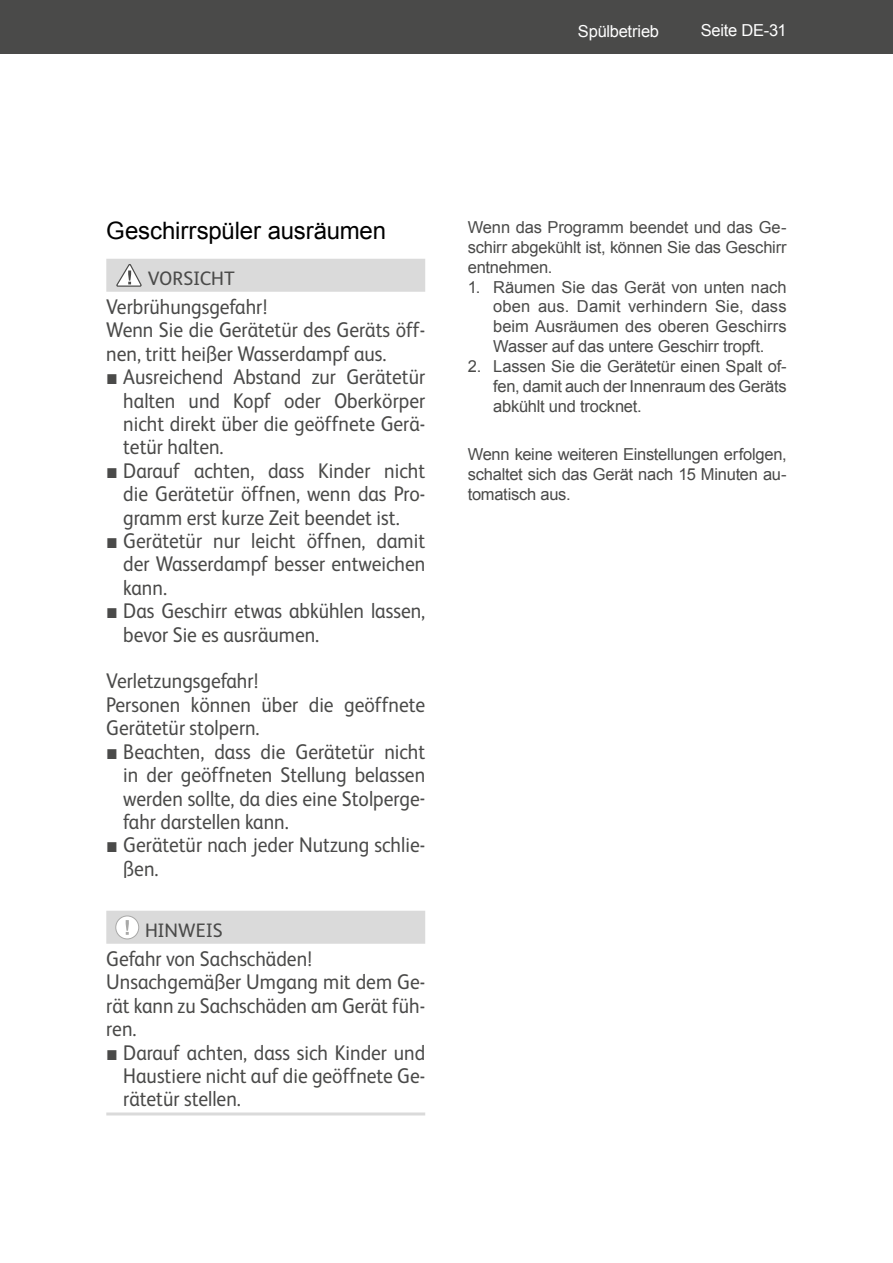
<style>
.page{position:relative;width:893px;height:1263px;background:#fff}
.page>*{position:absolute;margin:0;border:0;box-sizing:border-box;transform-origin:0 0}
.t1{font:24px "Arial";letter-spacing:-.01em;color:#000}
.t2{font:21.3px/23.4px "FS Albert";color:#4a4a49;scale:.92 1}
.t3{font:19.5px "FS Albert";color:#4a4a49}
.t4{font:16.5px/19.8px "Arial";letter-spacing:-.015em;color:#4a4a49;text-align:justify}
.t5{font:16.5px "Arial";letter-spacing:-.015em;color:#fff}
.s1{font-family:"Arial"}
</style>
<div class="page">
<div style="left:0;top:0;width:893px;height:54px;background:#4a4a49"></div>
<div style="left:106px;top:259px;width:319px;height:33px;background:#dadada"></div>
<div style="left:106px;top:911px;width:319px;height:33px;background:#dadada"></div>
<hr style="left:106px;top:1112px;width:319px;height:3px;background:#dadada">
<svg style="left:117px;top:264px;width:25px;height:23px"></svg>
<div style="left:116px;top:916px;width:23px;height:23px;background:#fff;border-radius:50%"></div>
<div style="left:116px;top:916px;width:23px;height:23px;border:1px solid #a8a8a7;border-radius:50%"></div>
<svg style="left:126px;top:920px;width:3px;height:15px"></svg>
<p class="t5" style="left:578px;top:21px;width:83px">Spülbetrieb</p>
<p class="t5" style="left:701px;top:20px;width:87px">Seite DE-31</p>
<p class="t1" style="left:106px;top:214px;width:281px">Geschirrspüler ausräumen</p>
<p class="t3" style="left:148px;top:265px;width:89px">VORSICHT</p>
<p class="t2" style="left:106px;top:294px;width:348px">Verbrühungsgefahr!<br>Wenn Sie die Gerätetür des Geräts öff&shy;nen, tritt heißer Wasserdampf aus.</p>
<p class="t2" style="left:123px;top:364px;width:330px;text-align:justify;text-indent:-17px"><span class="s1">■</span> Ausreichend Abstand zur Gerätetür halten und Kopf oder Oberkörper nicht direkt über die geöffnete Gerä&shy;tetür halten.</p>
<p class="t2" style="left:123px;top:458px;width:330px;text-align:justify;text-indent:-17px"><span class="s1">■</span> Darauf achten, dass Kinder nicht die Gerätetür öffnen, wenn das Pro&shy;gramm erst kurze Zeit beendet ist.</p>
<p class="t2" style="left:123px;top:528px;width:330px;text-align:justify;text-indent:-17px"><span class="s1">■</span> Gerätetür nur leicht öffnen, damit der Wasserdampf besser entweichen kann.</p>
<p class="t2" style="left:123px;top:598px;width:330px;text-indent:-17px"><span class="s1">■</span> Das Geschirr etwas abkühlen lassen, bevor Sie es ausräumen.</p>
<p class="t2" style="left:106px;top:668px;width:348px">Verletzungsgefahr!<br>Personen können über die geöffnete<br>Gerätetür stolpern.</p>
<p class="t2" style="left:123px;top:739px;width:330px;text-align:justify;text-indent:-17px"><span class="s1">■</span> Beachten, dass die Gerätetür nicht in der geöffneten Stellung belassen werden sollte, da dies eine Stolperge&shy;fahr darstellen kann.</p>
<p class="t2" style="left:123px;top:832px;width:330px;text-indent:-17px"><span class="s1">■</span> Gerätetür nach jeder Nutzung schlie&shy;ßen.</p>
<p class="t3" style="left:145px;top:917px;width:79px">HINWEIS</p>
<p class="t2" style="left:106px;top:946px;width:348px">Gefahr von Sachschäden!<br>Unsachgemäßer Umgang mit dem Ge&shy;rät kann zu Sachschäden am Gerät füh&shy;ren.</p>
<p class="t2" style="left:123px;top:1039px;width:330px;text-align:justify;text-indent:-17px"><span class="s1">■</span> Darauf achten, dass sich Kinder und Haustiere nicht auf die geöffnete Ge&shy;rätetür stellen.</p>
<p class="t4" style="left:468px;top:218px;width:320px">Wenn das Programm beendet und das Ge&shy;schirr abgekühlt ist, können Sie das Geschirr entnehmen.</p>
<p class="t4" style="left:493px;top:277px;width:295px;text-indent:-26px">1. Räumen Sie das Gerät von unten nach oben aus. Damit verhindern Sie, dass beim Ausräumen des oberen Geschirrs Wasser auf das untere Geschirr tropft.</p>
<p class="t4" style="left:493px;top:357px;width:295px;text-indent:-26px">2. Lassen Sie die Gerätetür einen Spalt of&shy;fen, damit auch der Innenraum des Geräts abkühlt und trocknet.</p>
<p class="t4" style="left:468px;top:445px;width:320px">Wenn keine weiteren Einstellungen erfolgen, schaltet sich das Gerät nach 15 Minuten au&shy;tomatisch aus.</p>
</div>
